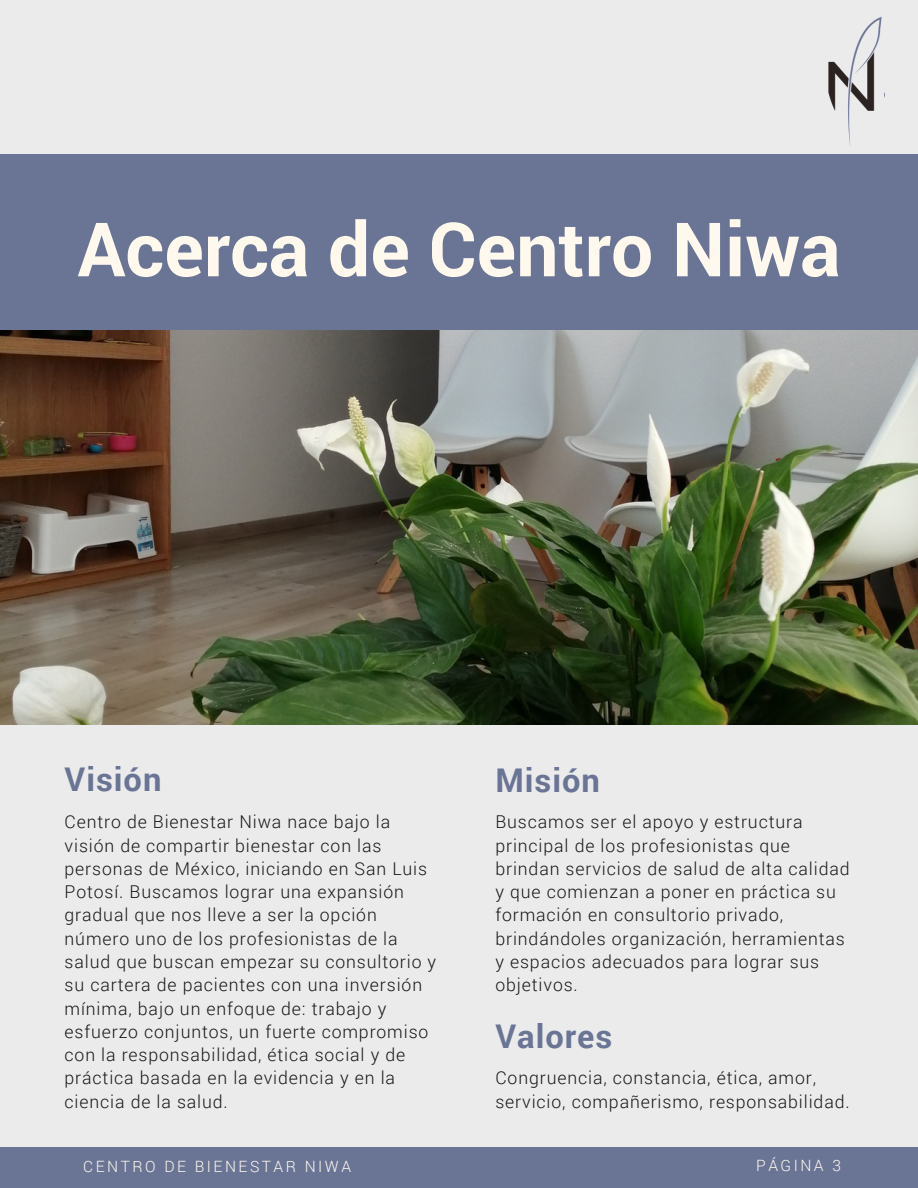
<style>
.page{position:relative;width:918px;height:1188px;background:#ebebeb}
.page>*{position:absolute;margin:0;border:0;box-sizing:border-box;transform-origin:0 0}
.t1{font:700 75px "Roboto";color:#fff9ed}
.t2{font:700 32.7px "Roboto";letter-spacing:.03em;color:#6a7596}
.t3{font:300 17.7px/23.2px "Roboto";letter-spacing:.05em;color:#171717}
.t4{font:300 15.6px "Roboto";letter-spacing:.16em;color:#fff9ed}
</style>
<div class="page">
<div style="left:0;top:1148px;width:918px;height:40px;background:#6a7596"></div>
<div style="left:0;top:155px;width:918px;height:232px;background:#6a7596"></div>
<img style="left:0;top:331px;width:918px;height:393px">
<img style="left:828px;top:17px;width:54px;height:128px">
<p class="t1" style="left:77px;top:198px;width:765px">Acerca de Centro Niwa</p>
<p class="t2" style="left:65px;top:757px;width:98px">Visión</p>
<p class="t3" style="left:65px;top:810px;width:373px">Centro de Bienestar Niwa nace bajo la visión de compartir bienestar con las personas de México, iniciando en San Luis Potosí. Buscamos lograr una expansión gradual que nos lleve a ser la opción número uno de los profesionistas de la salud que buscan empezar su consultorio y su cartera de pacientes con una inversión mínima, bajo un enfoque de: trabajo y esfuerzo conjuntos, un fuerte compromiso con la responsabilidad, ética social y de práctica basada en la evidencia y en la ciencia de la salud.</p>
<p class="t2" style="left:495px;top:757px;width:106px">Misión</p>
<p class="t3" style="left:495px;top:810px;width:356px">Buscamos ser el apoyo y estructura principal de los profesionistas que brindan servicios de salud de alta calidad y que comienzan a poner en práctica su formación en consultorio privado, brindándoles organización, herramientas y espacios adecuados para lograr sus objetivos.</p>
<p class="t2" style="left:495px;top:1013px;width:118px">Valores</p>
<p class="t3" style="left:495px;top:1066px;width:356px">Congruencia, constancia, ética, amor, servicio, compañerismo, responsabilidad.</p>
<p class="t4" style="left:83px;top:1156px;width:269px">CENTRO DE BIENESTAR NIWA</p>
<p class="t4" style="left:756px;top:1155px;width:86px">PÁGINA 3</p>
</div>
